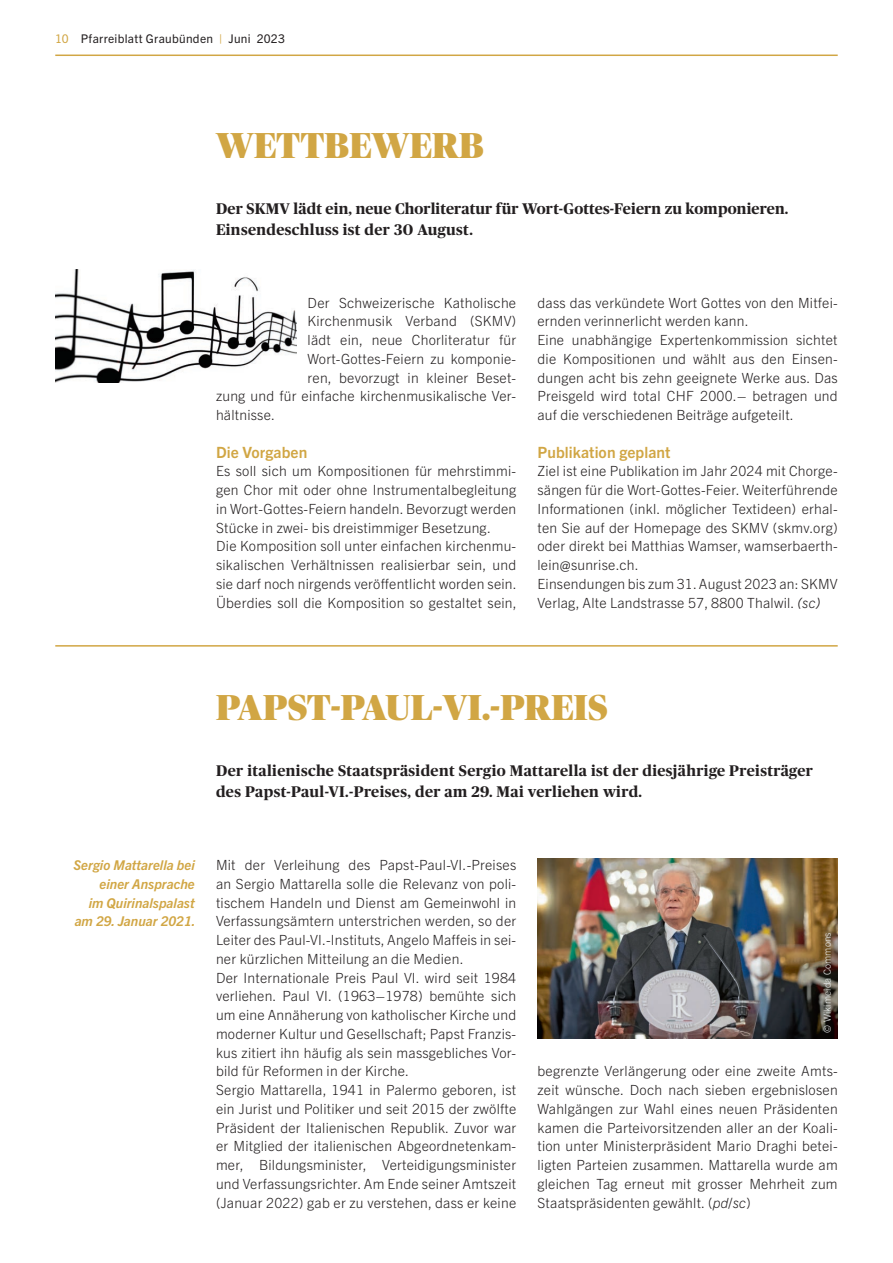
<style>
.page{position:relative;width:893px;height:1263px;background:#fff}
.page>*{position:absolute;margin:0;border:0;box-sizing:border-box;transform-origin:0 0}
.t1{font:900 36px "Publico Banner";letter-spacing:.015em;color:#d1a644}
.t2{font:700 15.6px "Trade Gothic Next LT Pro";letter-spacing:.005em;color:#d1a644}
.t3{font:700 15.3px/21px "Publico";letter-spacing:.025em;color:#231f20}
.t4{font:300 14.1px/18.8px "Trade Gothic Next LT Pro";letter-spacing:.015em;color:#231f20}
.t5{font:italic 700 13.5px/18.8px "Trade Gothic Next LT Pro";color:#d1a644;text-align:right}
.t6{font:12px "Trade Gothic Next LT Pro";letter-spacing:.025em;color:#231f20}
.t7{font:300 9.75px "Trade Gothic Next LT Pro";letter-spacing:.015em;color:#edefef}
.s1{color:#d1a644}
.s2{font-style:italic}
</style>
<div class="page">
<hr style="left:55px;top:55px;width:783px;height:1px;background:#d1a644">
<hr style="left:55px;top:645px;width:783px;height:2px;background:#d1a644">
<img style="left:537px;top:858px;width:301px;height:181px">
<img style="left:55px;top:270px;width:241px;height:113px">
<p class="t6" style="left:55px;top:31px;width:231px"><span class="s1">10</span> Pfarreiblatt Graubünden <span class="s1">|</span> Juni 2023</p>
<h1 class="t1" style="left:216px;top:125px;width:269px">WETTBEWERB</h1>
<p class="t3" style="left:216px;top:198px;width:574px">Der SKMV lädt ein, neue Chorliteratur für Wort-Gottes-Feiern zu komponieren.<br>Einsendeschluss ist der 30 August.</p>
<p class="t4" style="left:308px;top:292px;width:210px">Der Schweizerische Katholische</p>
<p class="t4" style="left:308px;top:311px;width:210px">Kirchenmusik Verband (SKMV)</p>
<p class="t4" style="left:308px;top:330px;width:210px">lädt ein, neue Chorliteratur für</p>
<p class="t4" style="left:308px;top:348px;width:210px">Wort-Gottes-Feiern zu komponie-</p>
<p class="t4" style="left:308px;top:367px;width:210px">ren, bevorzugt in kleiner Beset-</p>
<p class="t4" style="left:216px;top:386px;width:302px">zung und für einfache kirchenmusikalische Ver-</p>
<p class="t4" style="left:216px;top:405px;width:61px">hältnisse.</p>
<p class="t2" style="left:216px;top:441px;width:93px">Die Vorgaben</p>
<p class="t4" style="left:216px;top:461px;width:302px">Es soll sich um Kompositionen für mehrstimmi&shy;gen Chor mit oder ohne Instrumentalbegleitung in Wort-Gottes-Feiern handeln. Bevorzugt werden Stücke in zwei- bis dreistimmiger Besetzung.<br>Die Komposition soll unter einfachen kirchenmu&shy;sikalischen Verhältnissen realisierbar sein, und sie darf noch nirgends veröffentlicht worden sein.<br>Überdies soll die Komposition so gestaltet sein,</p>
<p class="t4" style="left:537px;top:292px;width:302px">dass das verkündete Wort Gottes von den Mitfei&shy;ernden verinnerlicht werden kann.<br>Eine unabhängige Expertenkommission sichtet die Kompositionen und wählt aus den Einsen&shy;dungen acht bis zehn geeignete Werke aus. Das Preisgeld wird total CHF 2000.– betragen und auf die verschiedenen Beiträge aufgeteilt.</p>
<p class="t2" style="left:537px;top:441px;width:135px">Publikation geplant</p>
<p class="t4" style="left:537px;top:461px;width:302px">Ziel ist eine Publikation im Jahr 2024 mit Chorge&shy;sängen für die Wort-Gottes-Feier. Weiterführende Informationen (inkl. möglicher Textideen) erhal&shy;ten Sie auf der Homepage des SKMV (skmv.org) oder direkt bei Matthias Wamser, wamserbaerth&shy;lein@sunrise.ch.<br>Einsendungen bis zum 31. August 2023 an: SKMV Verlag, Alte Landstrasse 57, 8800 Thalwil. <span class="s2">(sc)</span></p>
<h1 class="t1" style="left:216px;top:687px;width:393px">PAPST-PAUL-VI.-PREIS</h1>
<p class="t3" style="left:216px;top:760px;width:598px">Der italienische Staatspräsident Sergio Mattarella ist der diesjährige Preisträger des Papst-Paul-VI.-Preises, der am 29. Mai verliehen wird.</p>
<p class="t5" style="left:73px;top:855px;width:124px">Sergio Mattarella bei einer Ansprache<br>im Quirinalspalast am 29. Januar 2021.</p>
<p class="t4" style="left:216px;top:855px;width:302px">Mit der Verleihung des Papst-Paul-VI.-Preises an Sergio Mattarella solle die Relevanz von poli&shy;tischem Handeln und Dienst am Gemeinwohl in Verfassungsämtern unterstrichen werden, so der Leiter des Paul-VI.-Instituts, Angelo Maffeis in sei&shy;ner kürzlichen Mitteilung an die Medien.<br>Der Internationale Preis Paul VI. wird seit 1984 verliehen. Paul VI. (1963–1978) bemühte sich um eine Annäherung von katholischer Kirche und moderner Kultur und Gesellschaft; Papst Franzis&shy;kus zitiert ihn häufig als sein massgebliches Vor&shy;bild für Reformen in der Kirche.<br>Sergio Mattarella, 1941 in Palermo geboren, ist ein Jurist und Politiker und seit 2015 der zwölfte Präsident der Italienischen Republik. Zuvor war er Mitglied der italienischen Abgeordnetenkam&shy;mer, Bildungsminister, Verteidigungsminister und Verfassungsrichter. Am Ende seiner Amtszeit (Januar 2022) gab er zu verstehen, dass er keine</p>
<p class="t7" style="left:820px;top:1032px;width:102px;rotate:-90deg">© Wikimeida Commons</p>
<p class="t4" style="left:537px;top:1061px;width:302px;text-align:justify">begrenzte Verlängerung oder eine zweite Amts&shy;zeit wünsche. Doch nach sieben ergebnislosen Wahlgängen zur Wahl eines neuen Präsidenten kamen die Parteivorsitzenden aller an der Koali&shy;tion unter Ministerpräsident Mario Draghi betei&shy;ligten Parteien zusammen. Mattarella wurde am gleichen Tag erneut mit grosser Mehrheit zum Staatspräsidenten gewählt. (<span class="s2">pd</span>/<span class="s2">sc</span>)</p>
</div>
